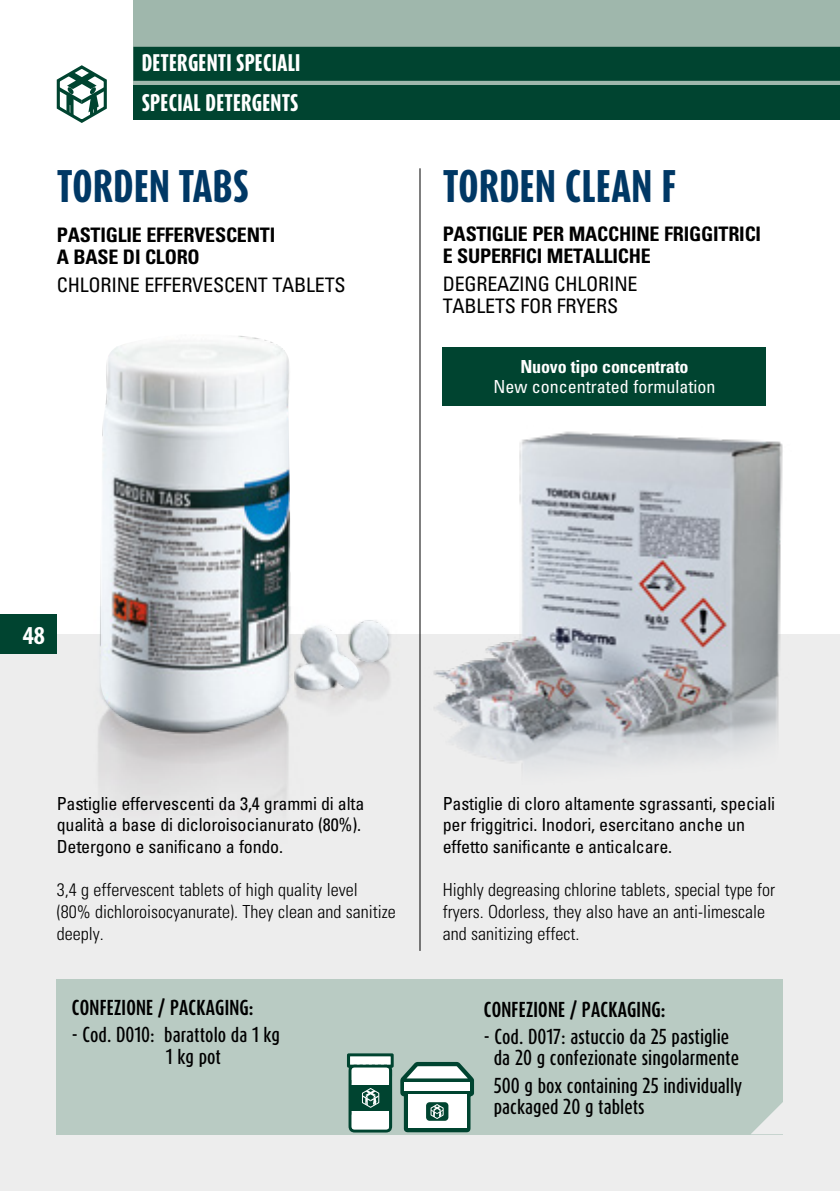
<style>
.page{position:relative;width:840px;height:1191px;background:#fff}
.page>*{position:absolute;margin:0;border:0;box-sizing:border-box;transform-origin:0 0}
.t1{font:800 38px "Dax Compact Pro";letter-spacing:.01em;color:#003865}
.t2{font:700 condensed 26px "Myriad Pro";color:#fff}
.t3{font:700 condensed 20px/22px "Univers LT Std";letter-spacing:-.01em;color:#000}
.t4{font:condensed 20px/22px "Univers LT Std";letter-spacing:-.01em;color:#000}
.t5{font:800 20px "Dax Compact Pro";letter-spacing:.01em;color:#fff}
.t6{font:condensed 18px/21.6px "Univers LT Std";letter-spacing:-.01em;color:#000}
.t7{font:300 condensed 18px/21.6px "Univers LT Std";color:#000}
.t8{font:500 18px/21.6px "Dax Compact Pro";color:#000}
.t9{font:700 18px "Dax Compact Pro";letter-spacing:.01em;color:#000}
.t10{font:condensed 18px "Univers LT Std";color:#fff}
.t11{font:700 condensed 18px "Univers LT Std";letter-spacing:-.01em;color:#fff}
</style>
<div class="page">
<div style="left:133px;top:0;width:706px;height:119px;background:#9fb7ac"></div>
<div style="left:133px;top:47px;width:706px;height:34px;background:#004430"></div>
<div style="left:0;top:634px;width:839px;height:557px;background:#ededed"></div>
<div style="left:133px;top:85px;width:706px;height:34px;background:#004430"></div>
<div style="left:0;top:614px;width:56px;height:40px;background:#004430"></div>
<div style="left:56px;top:979px;width:726px;height:155px;background:#b9cbc3"></div>
<svg style="left:751px;top:1103px;width:31px;height:31px"></svg>
<hr style="left:419px;top:168px;width:1px;height:783px;background:#000">
<img style="left:96px;top:336px;width:296px;height:396px">
<img style="left:419px;top:408px;width:364px;height:376px">
<div style="left:442px;top:347px;width:323px;height:59px;background:#004430"></div>
<svg style="left:347px;top:1053px;width:46px;height:79px;background:#89a89f"></svg>
<svg style="left:400px;top:1061px;width:74px;height:71px;background:#a2bab3"></svg>
<svg style="left:56px;top:65px;width:51px;height:58px"></svg>
<p class="t5" style="left:142px;top:49px;width:160px">DETERGENTI SPECIALI</p>
<p class="t5" style="left:142px;top:89px;width:158px">SPECIAL DETERGENTS</p>
<h1 class="t1" style="left:57px;top:161px;width:193px">TORDEN TABS</h1>
<h1 class="t1" style="left:442px;top:161px;width:235px">TORDEN CLEAN F</h1>
<p class="t3" style="left:57px;top:224px;width:220px">PASTIGLIE EFFERVESCENTI<br>A BASE DI CLORO</p>
<p class="t4" style="left:57px;top:273px;width:290px">CHLORINE EFFERVESCENT TABLETS</p>
<p class="t3" style="left:442px;top:223px;width:320px">PASTIGLIE PER MACCHINE FRIGGITRICI<br>E SUPERFICI METALLICHE</p>
<p class="t4" style="left:442px;top:272px;width:196px">DEGREAZING CHLORINE<br>TABLETS FOR FRYERS</p>
<p class="t11" style="left:520px;top:356px;width:170px">Nuovo tipo concentrato</p>
<p class="t10" style="left:493px;top:375px;width:223px">New concentrated formulation</p>
<h2 class="t2" style="left:23px;top:619px;width:24px">48</h2>
<p class="t6" style="left:57px;top:792px;width:309px">Pastiglie effervescenti da 3,4 grammi di alta qualità a base di dicloroisocianurato (80%).<br>Detergono e sanificano a fondo.</p>
<p class="t7" style="left:57px;top:879px;width:340px">3,4 g effervescent tablets of high quality level (80% dichloroisocyanurate). They clean and sanitize deeply.</p>
<p class="t9" style="left:72px;top:995px;width:183px">CONFEZIONE / PACKAGING:</p>
<p class="t8" style="left:166px;top:1024px;width:115px;text-indent:-94px">- Cod. D010: barattolo da 1 kg<br>1 kg pot</p>
<p class="t6" style="left:442px;top:792px;width:334px">Pastiglie di cloro altamente sgrassanti, speciali per friggitrici. Inodori, esercitano anche un effetto sanificante e anticalcare.</p>
<p class="t7" style="left:442px;top:879px;width:334px">Highly degreasing chlorine tablets, special type for fryers. Odorless, they also have an anti-limescale and sanitizing effect.</p>
<p class="t9" style="left:483px;top:997px;width:183px">CONFEZIONE / PACKAGING:</p>
<p class="t8" style="left:483px;top:1025px;width:257px;text-align:center">- Cod. D017: astuccio da 25 pastiglie da 20 g confezionate singolarmente</p>
<p class="t8" style="left:493px;top:1074px;width:250px">500 g box containing 25 individually packaged 20 g tablets</p>
</div>
